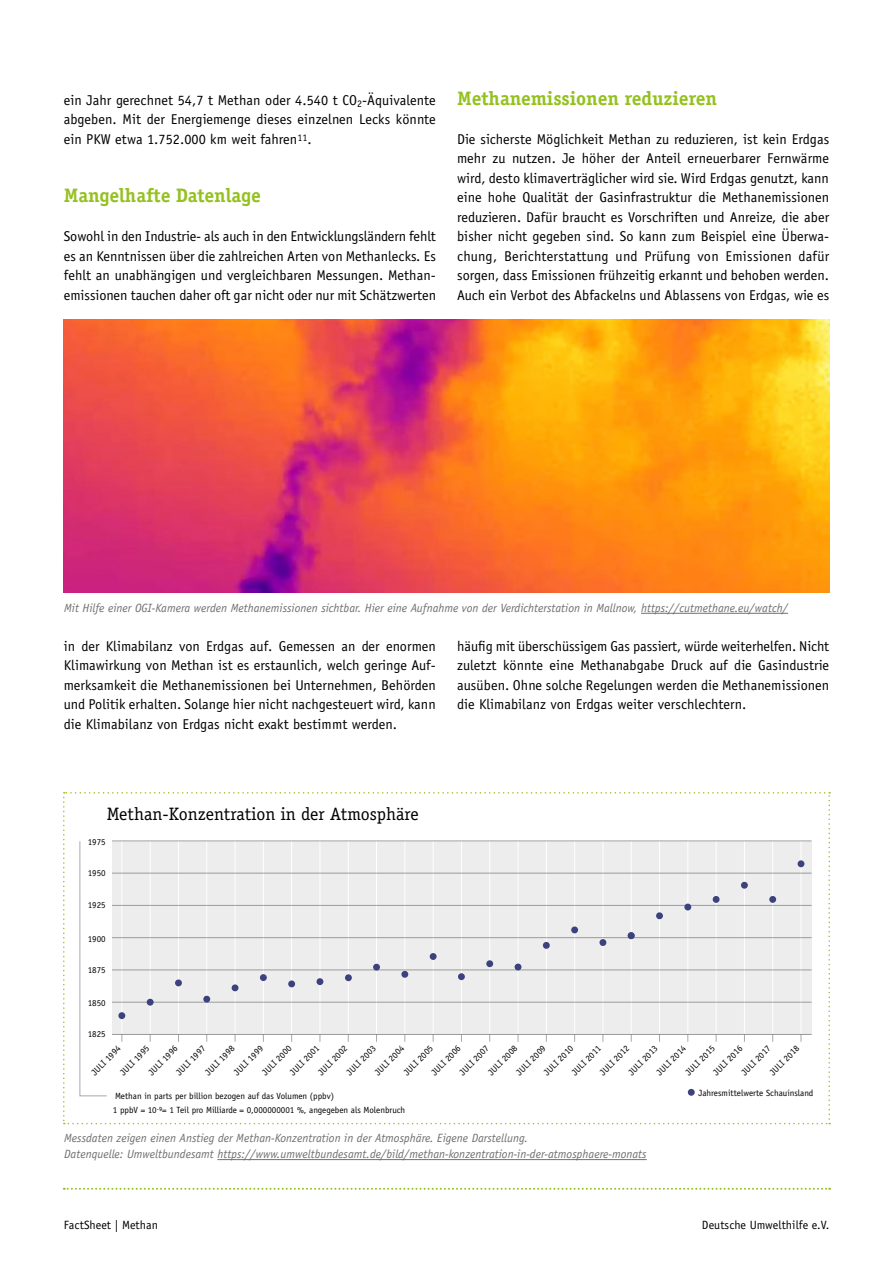
<style>
.page{position:relative;width:893px;height:1263px;background:#fff}
.page>*{position:absolute;margin:0;border:0;box-sizing:border-box;transform-origin:0 0}
.t1{font:700 19.5px "Officina Serif";letter-spacing:-.005em;color:#95c11f}
.t2{font:18px "Officina Serif";color:#000}
.t3{font:14.25px/19.5px "Officina Sans";letter-spacing:.005em;color:#000;text-align:justify}
.t4{font:italic 12px/16.5px "Officina Sans";color:#706f6f}
.t5{font:12px "Officina Sans";letter-spacing:.005em;color:#000}
.t6{font:9px/19.6px "Officina Sans";color:#000}
</style>
<div class="page">
<svg style="left:64px;top:1188px;width:766px;height:2px"></svg>
<img style="left:64px;top:319px;width:765px;height:273px">
<hr style="left:641px;top:613px;width:147px;height:1px;background:#706f6f">
<hr style="left:217px;top:1159px;width:430px;height:1px;background:#706f6f">
<svg style="left:63px;top:792px;width:767px;height:332px"></svg>
<p class="t3" style="left:64px;top:90px;width:374px">ein Jahr gerechnet 54,7 t Methan oder 4.540 t CO<sub>2</sub>-Äquivalente abgeben. Mit der Energiemenge dieses einzelnen Lecks könnte ein PKW etwa 1.752.000 km weit fahren<sup>11</sup>.</p>
<h1 class="t1" style="left:64px;top:183px;width:199px">Mangelhafte Datenlage</h1>
<p class="t3" style="left:64px;top:226px;width:374px">Sowohl in den Industrie- als auch in den Entwicklungsländern fehlt es an Kenntnissen über die zahlreichen Arten von Methanlecks. Es fehlt an unabhängigen und vergleichbaren Messungen. Methan&shy;emissionen tauchen daher oft gar nicht oder nur mit Schätzwerten</p>
<h1 class="t1" style="left:457px;top:86px;width:262px">Methanemissionen reduzieren</h1>
<p class="t3" style="left:457px;top:129px;width:374px">Die sicherste Möglichkeit Methan zu reduzieren, ist kein Erdgas mehr zu nutzen. Je höher der Anteil erneuerbarer Fernwärme wird, desto klimaverträglicher wird sie. Wird Erdgas genutzt, kann eine hohe Qualität der Gasinfrastruktur die Methanemissionen reduzieren. Dafür braucht es Vorschriften und Anreize, die aber bisher nicht gegeben sind. So kann zum Beispiel eine Überwa&shy;chung, Berichterstattung und Prüfung von Emissionen dafür sorgen, dass Emissionen frühzeitig erkannt und behoben werden.<br>Auch ein Verbot des Abfackelns und Ablassens von Erdgas, wie es</p>
<p class="t4" style="left:64px;top:600px;width:725px">Mit Hilfe einer OGI-Kamera werden Methanemissionen sichtbar. Hier eine Aufnahme von der Verdichterstation in Mallnow, https://cutmethane.eu/watch/</p>
<p class="t3" style="left:64px;top:636px;width:374px">in der Klimabilanz von Erdgas auf. Gemessen an der enormen Klimawirkung von Methan ist es erstaunlich, welch geringe Auf&shy;merksamkeit die Methanemissionen bei Unternehmen, Behörden und Politik erhalten. Solange hier nicht nachgesteuert wird, kann die Klimabilanz von Erdgas nicht exakt bestimmt werden.</p>
<p class="t3" style="left:457px;top:636px;width:374px">häufig mit überschüssigem Gas passiert, würde weiterhelfen. Nicht zuletzt könnte eine Methanabgabe Druck auf die Gasindustrie ausüben. Ohne solche Regelungen werden die Methanemissionen die Klimabilanz von Erdgas weiter verschlechtern.</p>
<p class="t2" style="left:107px;top:803px;width:314px">Methan-Konzentration in der Atmosphäre</p>
<p class="t6" style="left:88px;top:832px;width:19px">1975</p>
<p class="t6" style="left:88px;top:863px;width:19px">1950</p>
<p class="t6" style="left:88px;top:895px;width:19px">1925</p>
<p class="t6" style="left:88px;top:929px;width:19px">1900</p>
<p class="t6" style="left:88px;top:960px;width:19px">1875</p>
<p class="t6" style="left:88px;top:993px;width:19px">1850</p>
<p class="t6" style="left:88px;top:1024px;width:19px">1825</p>
<p class="t6" style="left:86px;top:1066px;width:39px;rotate:-45deg">JULI 1994</p>
<p class="t6" style="left:369px;top:1066px;width:39px;rotate:-45deg">JULI 2004</p>
<p class="t6" style="left:412px;top:1052px;width:39px;text-indent:-20px;rotate:-45deg">JULI 2005<br>JULI 2006</p>
<p class="t6" style="left:651px;top:1066px;width:39px;rotate:-45deg">JULI 2014</p>
<p class="t6" style="left:694px;top:1052px;width:39px;text-indent:-20px;rotate:-45deg">JULI 2015<br>JULI 2016</p>
<p class="t6" style="left:157px;top:1052px;width:39px;text-indent:-20px;rotate:-45deg">JULI 1996<br>JULI 1997</p>
<p class="t6" style="left:200px;top:1066px;width:39px;rotate:-45deg">JULI 1998</p>
<p class="t6" style="left:228px;top:1066px;width:39px;rotate:-45deg">JULI 1999</p>
<p class="t6" style="left:454px;top:1066px;width:39px;rotate:-45deg">JULI 2007</p>
<p class="t6" style="left:483px;top:1066px;width:39px;rotate:-45deg">JULI 2008</p>
<p class="t6" style="left:736px;top:1066px;width:39px;rotate:-45deg">JULI 2017</p>
<p class="t6" style="left:764px;top:1066px;width:39px;rotate:-45deg">JULI 2018</p>
<p class="t6" style="left:271px;top:1052px;width:39px;text-indent:-20px;rotate:-45deg">JULI 2000<br>JULI 2001</p>
<p class="t6" style="left:539px;top:1066px;width:39px;rotate:-45deg">JULI 2010</p>
<p class="t6" style="left:511px;top:1066px;width:39px;rotate:-45deg">JULI 2009</p>
<p class="t6" style="left:313px;top:1066px;width:39px;rotate:-45deg">JULI 2002</p>
<p class="t6" style="left:341px;top:1066px;width:39px;rotate:-45deg">JULI 2003</p>
<p class="t6" style="left:594px;top:1066px;width:39px;rotate:-45deg">JULI 2012</p>
<p class="t6" style="left:623px;top:1066px;width:39px;rotate:-45deg">JULI 2013</p>
<p class="t6" style="left:115px;top:1066px;width:39px;rotate:-45deg">JULI 1995</p>
<p class="t6" style="left:566px;top:1066px;width:39px;rotate:-45deg">JULI 2011</p>
<p class="t6" style="left:115px;top:1086px;width:221px">Methan in parts per billion bezogen auf das Volumen (ppbv)</p>
<p class="t6" style="left:113px;top:1100px;width:294px">1 ppbV = 10<sup>-9</sup>= 1 Teil pro Milliarde = 0,000000001 %, angegeben als Molenbruch</p>
<p class="t4" style="left:64px;top:1130px;width:584px">Messdaten zeigen einen Anstieg der Methan-Konzentration in der Atmosphäre. Eigene Darstellung.<br>Datenquelle: Umweltbundesamt https://www.umweltbundesamt.de/bild/methan-konzentration-in-der-atmosphaere-monats</p>
<p class="t6" style="left:699px;top:1083px;width:116px">Jahresmittelwerte Schauinsland</p>
<p class="t5" style="left:64px;top:1218px;width:96px">FactSheet | Methan</p>
<p class="t5" style="left:702px;top:1218px;width:129px">Deutsche Umwelthilfe e.V.</p>
</div>
